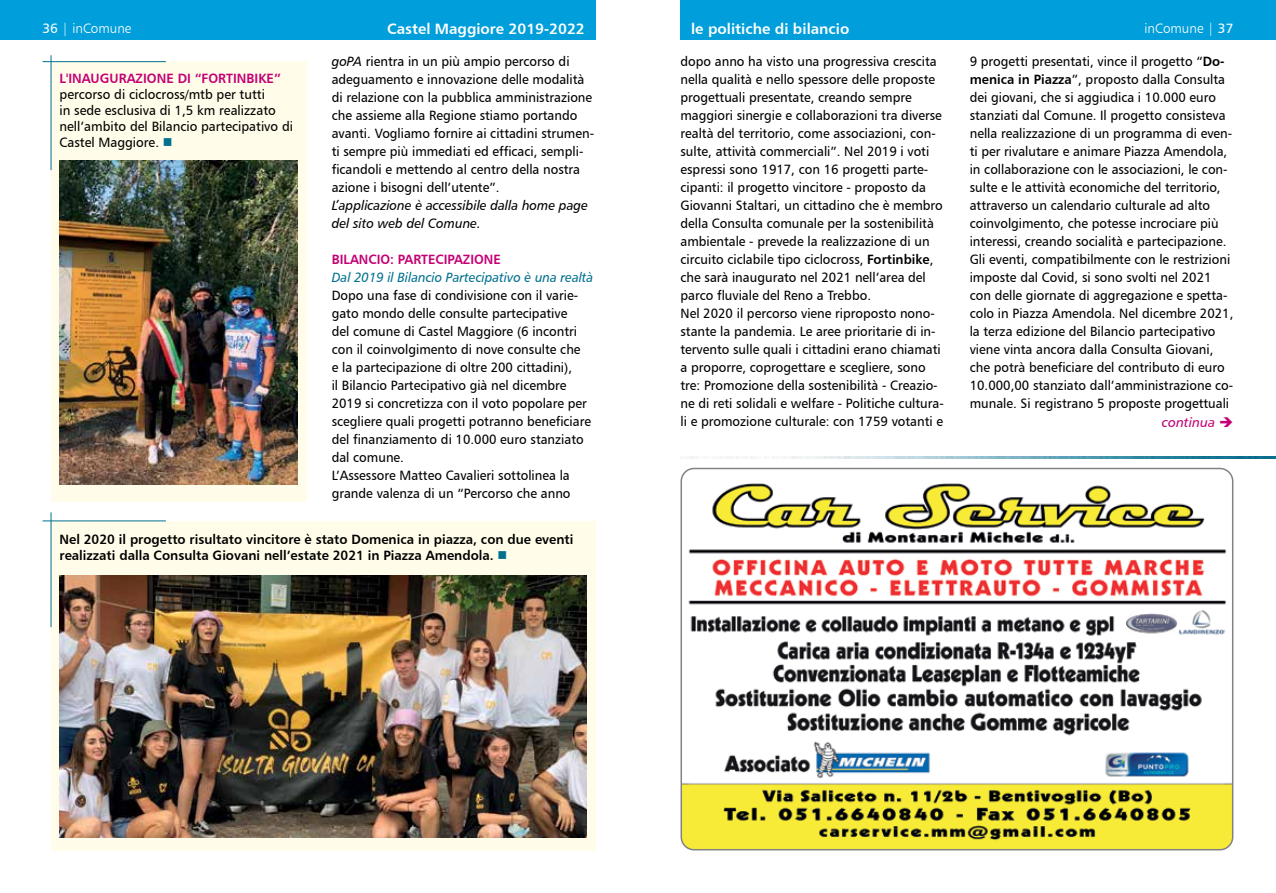
<style>
.page{position:relative;width:1276px;height:893px;background:#fff}
.page>*{position:absolute;margin:0;border:0;box-sizing:border-box;transform-origin:0 0}
.t1{font:15px "Humanist 777 BT Bold B";color:#fff}
.t2{font:13.5px/18px "Humanist 777 BT Roman B";color:#000;scale:.96 1}
.t3{font:13.5px/16.2px "Humanist 777 BT Bold B";color:#000}
.t4{font:13.5px/16.2px "Humanist 777 BT Roman B";color:#000}
.t5{font:13.5px/18px "Humanist 777 BT Italic B";color:#000;scale:.96 1}
.t6{font:13.5px "Humanist 777 BT Italic B";color:#00708f;scale:.95 1}
.t7{font:13.5px "Humanist 777 BT Bold B";color:#c40075}
.t8{font:13.5px "Humanist 777 BT Bold B";color:#c40075;scale:.96 1}
.t9{font:13.5px "Humanist 777 BT Light B";color:#fff}
.t10{font:13.5px "Humanist 777 BT Italic B";color:#c40075}
.s1{font-family:"Humanist 777 BT Roman B"}
.s2{font-family:"Humanist 777 BT Italic B"}
.s3{font-family:"Humanist 777 BT Bold B"}
.s4{color:#00708f}
</style>
<div class="page">
<div style="left:680px;top:0;width:596px;height:39px;background:#009fdb"></div>
<div style="left:0;top:0;width:595px;height:39px;background:#009fdb"></div>
<img style="left:689px;top:456px;width:587px;height:2px">
<img style="left:683px;top:468px;width:549px;height:382px">
<div style="left:680px;top:468px;width:553px;height:382px;border:2px solid #808285;border-radius:13px"></div>
<div style="left:51px;top:62px;width:255px;height:440px;background:#fffde9"></div>
<hr style="left:51px;top:55px;width:1px;height:115px;background:#00708f">
<hr style="left:43px;top:61px;width:123px;height:1px;background:#00708f">
<img style="left:60px;top:161px;width:238px;height:324px">
<div style="left:51px;top:521px;width:544px;height:329px;background:#fffde9"></div>
<hr style="left:51px;top:512px;width:1px;height:115px;background:#00708f">
<hr style="left:43px;top:520px;width:123px;height:1px;background:#00708f">
<img style="left:60px;top:575px;width:527px;height:263px">
<p class="t9" style="left:43px;top:20px;width:90px"><span class="s1">36</span> | inComune</p>
<p class="t9" style="left:1144px;top:20px;width:90px">inComune | <span class="s1">37</span></p>
<p class="t2" style="left:332px;top:52px;width:275px"><span class="s2">goPA</span> rientra in un più ampio percorso di adeguamento e innovazione delle modalità di relazione con la pubblica amministrazione che assieme alla Regione stiamo portando avanti. Vogliamo fornire ai cittadini strumen&shy;ti sempre più immediati ed efficaci, sempli&shy;ficandoli e mettendo al centro della nostra azione i bisogni dell’utente”.</p>
<p class="t5" style="left:332px;top:196px;width:268px">L’applicazione è accessibile dalla home page del sito web del Comune.</p>
<p class="t8" style="left:332px;top:250px;width:178px">BILANCIO: PARTECIPAZIONE</p>
<p class="t6" style="left:332px;top:268px;width:277px">Dal 2019 il Bilancio Partecipativo è una realtà</p>
<p class="t2" style="left:332px;top:286px;width:272px">Dopo una fase di condivisione con il varie&shy;gato mondo delle consulte partecipative<br>del comune di Castel Maggiore (6 incontri con il coinvolgimento di nove consulte che<br>e la partecipazione di oltre 200 cittadini),<br>il Bilancio Partecipativo già nel dicembre 2019 si concretizza con il voto popolare per scegliere quali progetti potranno beneficiare del finanziamento di 10.000 euro stanziato dal comune.<br>L’Assessore Matteo Cavalieri sottolinea la grande valenza di un “Percorso che anno</p>
<p class="t1" style="left:387px;top:19px;width:199px">Castel Maggiore 2019-2022</p>
<p class="t1" style="left:691px;top:19px;width:160px">le politiche di bilancio</p>
<p class="t2" style="left:969px;top:52px;width:276px">9 progetti presentati, vince il progetto “<span class="s3">Do&shy;menica in Piazza</span>”, proposto dalla Consulta dei giovani, che si aggiudica i 10.000 euro stanziati dal Comune. Il progetto consisteva nella realizzazione di un programma di even&shy;ti per rivalutare e animare Piazza Amendola, in collaborazione con le associazioni, le con&shy;sulte e le attività economiche del territorio, attraverso un calendario culturale ad alto coinvolgimento, che potesse incrociare più interessi, creando socialità e partecipazione.<br>Gli eventi, compatibilmente con le restrizioni imposte dal Covid, si sono svolti nel 2021 con delle giornate di aggregazione e spetta&shy;colo in Piazza Amendola. Nel dicembre 2021, la terza edizione del Bilancio partecipativo viene vinta ancora dalla Consulta Giovani, che potrà beneficiare del contributo di euro 10.000,00 stanziato dall’amministrazione co&shy;munale. Si registrano 5 proposte progettuali</p>
<p class="t2" style="left:680px;top:52px;width:276px">dopo anno ha visto una progressiva crescita nella qualità e nello spessore delle proposte progettuali presentate, creando sempre maggiori sinergie e collaborazioni tra diverse realtà del territorio, come associazioni, con&shy;sulte, attività commerciali”. Nel 2019 i voti espressi sono 1917, con 16 progetti parte&shy;cipanti: il progetto vincitore - proposto da Giovanni Staltari, un cittadino che è membro della Consulta comunale per la sostenibilità ambientale - prevede la realizzazione di un circuito ciclabile tipo ciclocross, <span class="s3">Fortinbike</span>, che sarà inaugurato nel 2021 nell’area del parco fluviale del Reno a Trebbo.<br>Nel 2020 il percorso viene riproposto nono&shy;stante la pandemia. Le aree prioritarie di in&shy;tervento sulle quali i cittadini erano chiamati a proporre, coprogettare e scegliere, sono tre: Promozione della sostenibilità - Creazio&shy;ne di reti solidali e welfare - Politiche cultura&shy;li e promozione culturale: con 1759 votanti e</p>
<p class="t7" style="left:60px;top:69px;width:223px">L'INAUGURAZIONE DI “FORTINBIKE”</p>
<p class="t4" style="left:60px;top:86px;width:235px">percorso di ciclocross/mtb per tutti<br>in sede esclusiva di 1,5 km realizzato nell’ambito del Bilancio partecipativo di Castel Maggiore. <span class="s4">■</span></p>
<p class="t10" style="left:1162px;top:414px;width:73px">continua ➔</p>
<p class="t3" style="left:60px;top:531px;width:515px">Nel 2020 il progetto risultato vincitore è stato Domenica in piazza, con due eventi realizzati dalla Consulta Giovani nell’estate 2021 in Piazza Amendola. <span class="s4">■</span></p>
</div>
